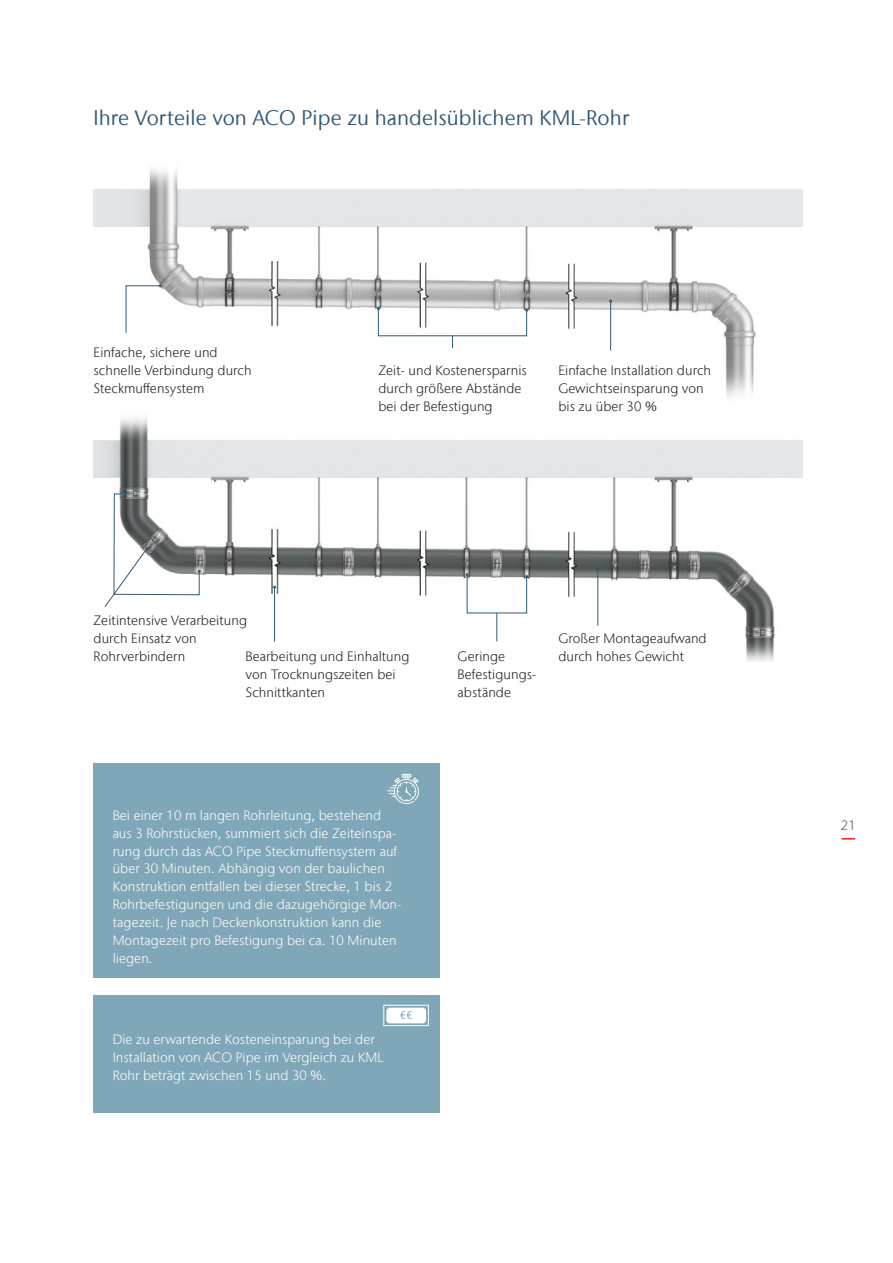
<style>
.page{position:relative;width:893px;height:1263px;background:#fff}
.page>*{position:absolute;margin:0;border:0;box-sizing:border-box;transform-origin:0 0}
.Intermediate_heading{font:21px "Stone Sans IIITC Com";letter-spacing:.005em;color:#335875}
.Body_copy{font:300 13.5px/17.9px "Stone Sans IIITC Com";letter-spacing:.005em;color:#fff}
.t1{font:300 13.5px/17.9px "Stone Sans IIITC Com";letter-spacing:.005em;color:#231f20}
.t2{font:300 13.5px "Stone Sans IIITC Com";color:#57585a}
.t3{font:500 10.95px "Stone Sans IIITC Com";color:#80a7b7}
</style>
<div class="page">
<svg style="left:842px;top:838px;width:13px;height:1px"></svg>
<img style="left:94px;top:169px;width:708px;height:493px">
<svg style="left:125px;top:284px;width:37px;height:49px"></svg>
<svg style="left:377px;top:307px;width:151px;height:41px"></svg>
<svg style="left:466px;top:573px;width:62px;height:68px"></svg>
<hr style="left:274px;top:587px;width:1px;height:54px;background:#2f5a75">
<hr style="left:597px;top:570px;width:1px;height:55px;background:#2f5a75">
<hr style="left:610px;top:301px;width:1px;height:50px;background:#2f5a75">
<svg style="left:104px;top:492px;width:97px;height:116px"></svg>
<div style="left:94px;top:763px;width:346px;height:214px;background:#80a7b7"></div>
<svg style="left:387px;top:774px;width:32px;height:30px"></svg>
<div style="left:94px;top:995px;width:346px;height:118px;background:#80a7b7"></div>
<div style="left:383px;top:1005px;width:46px;height:21px;border:1px solid #fff"></div>
<svg style="left:386px;top:1008px;width:40px;height:15px"></svg>
<p class="Intermediate_heading" style="left:94px;top:105px;width:537px">Ihre Vorteile von ACO Pipe zu handelsüblichem KML-Rohr</p>
<p class="t1" style="left:94px;top:343px;width:160px">Einfache, sichere und schnelle Verbindung durch<br>Steckmuffensystem</p>
<p class="t1" style="left:378px;top:361px;width:150px">Zeit- und Kostenersparnis durch größere Abstände bei der Befestigung</p>
<p class="t1" style="left:558px;top:361px;width:154px">Einfache Installation durch<br>Gewichtseinsparung von bis zu über 30 %</p>
<p class="t1" style="left:94px;top:611px;width:155px">Zeitintensive Verarbeitung durch Einsatz von<br>Rohrverbindern</p>
<p class="t1" style="left:246px;top:647px;width:165px">Bearbeitung und Einhaltung von Trocknungszeiten bei<br>Schnittkanten</p>
<p class="t1" style="left:458px;top:647px;width:49px">Geringe</p>
<p class="t1" style="left:458px;top:665px;width:80px">Befestigungs&shy;abstände</p>
<p class="t1" style="left:558px;top:629px;width:150px">Großer Montageaufwand</p>
<p class="t1" style="left:558px;top:647px;width:127px">durch hohes Gewicht</p>
<p class="Body_copy" style="left:113px;top:806px;width:290px">Bei einer 10 m langen Rohrleitung, bestehend aus 3 Rohrstücken, summiert sich die Zeiteinspa&shy;rung durch das ACO Pipe Steckmuffensystem auf über 30 Minuten. Abhängig von der baulichen Konstruktion entfallen bei dieser Strecke, 1 bis 2<br>Rohrbefestigungen und die dazugehörgige Mon&shy;tagezeit. Je nach Deckenkonstruktion kann die Montagezeit pro Befestigung bei ca. 10 Minuten liegen.</p>
<p class="Body_copy" style="left:113px;top:1031px;width:264px">Die zu erwartende Kosteneinsparung bei der</p>
<p class="Body_copy" style="left:113px;top:1048px;width:273px">Installation von ACO Pipe im Vergleich zu KML<br>Rohr beträgt zwischen 15 und 30 %.</p>
<p class="t3" style="left:400px;top:1008px;width:14px">€€</p>
<p class="t2" style="left:841px;top:816px;width:16px">21</p>
</div>
